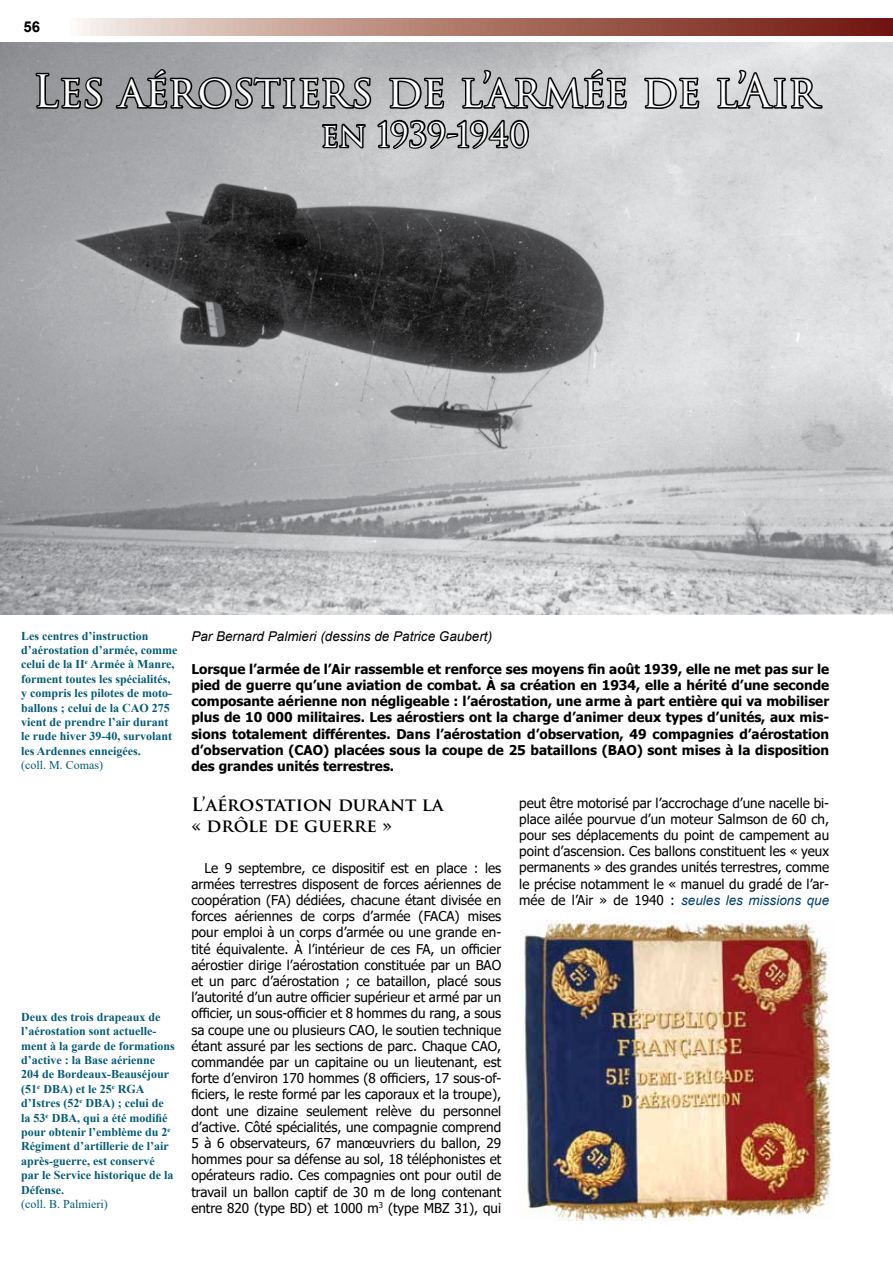
<style>
.page{position:relative;width:893px;height:1263px;background:#fff}
.page>*{position:absolute;margin:0;border:0;box-sizing:border-box;transform-origin:0 0}
.t1{font:43.5px "Trajan Pro 3";color:#fff}
.t2{font:33px "Trajan Pro 3";letter-spacing:-.02em;color:#fff}
.t3{font:700 18px/21.6px "Trajan Pro";letter-spacing:-.005em;color:#000}
.t4{font:700 15px "Arial";color:#000}
.t5{font:13.5px/16.2px "Tahoma";color:#000;text-align:justify}
.t6{font:700 13.5px/16.2px "Tahoma";color:#000;text-align:justify}
.t7{font:italic 13.5px "Arial";color:#000}
.t8{font:italic 13.5px "Arial";color:#004071}
.t9{font:700 12px/14.4px "Times New Roman";color:#025b74}
.t10{font:12px "Times New Roman";color:#025b74}
.s1{font-family:"Tahoma";font-style:normal;color:#000}
</style>
<div class="page">
<svg style="left:104px;top:19px;width:789px;height:17px;background:#84352c"></svg>
<img style="left:0;top:43px;width:893px;height:571px">
<img style="left:523px;top:921px;width:309px;height:299px">
<svg style="left:34px;top:18px;width:70px;height:93px"></svg>
<svg style="left:643px;top:18px;width:58px;height:93px;background:#ac9f9d"></svg>
<svg style="left:715px;top:68px;width:109px;height:43px;background:#949596"></svg>
<svg style="left:114px;top:18px;width:514px;height:132px;background:#a09b9b"></svg>
<p class="t4" style="left:24px;top:16px;width:18px">56</p>
<h1 class="t1" style="left:33px;top:61px;width:786px">Les aérostiers de l’armée de l’Air</h1>
<h2 class="t2" style="left:321px;top:112px;width:210px">en 1939-1940</h2>
<p class="t9" style="left:21px;top:628px;width:158px">Les centres d’instruction d’aérostation d’armée, comme celui de la II<sup>e</sup> Armée à Manre, forment toutes les spécialités, y compris les pilotes de moto&shy;ballons ; celui de la CAO 275 vient de prendre l’air durant le rude hiver 39-40, survolant les Ardennes enneigées.</p>
<p class="t10" style="left:21px;top:757px;width:83px">(coll. M. Comas)</p>
<p class="t9" style="left:21px;top:1009px;width:155px">Deux des trois drapeaux de l’aérostation sont actuelle&shy;ment à la garde de formations d’active : la Base aérienne<br>204 de Bordeaux-Beauséjour (51<sup>e</sup> DBA) et le 25<sup>e</sup> RGA d’Istres (52<sup>e</sup> DBA) ; celui de la 53<sup>e</sup> DBA, qui a été modifié pour obtenir l’emblème du 2<sup>e<br></sup>Régiment d’artillerie de l’air après-guerre, est conservé par le Service historique de la<br>Défense.</p>
<p class="t10" style="left:21px;top:1195px;width:88px">(coll. B. Palmieri)</p>
<p class="t7" style="left:191px;top:628px;width:302px">Par Bernard Palmieri (dessins de Patrice Gaubert)</p>
<p class="t6" style="left:191px;top:661px;width:639px">Lorsque l’armée de l’Air rassemble et renforce ses moyens fin août 1939, elle ne met pas sur le pied de guerre qu’une aviation de combat. À sa création en 1934, elle a hérité d’une seconde composante aérienne non négligeable : l’aérostation, une arme à part entière qui va mobiliser plus de 10 000 militaires. Les aérostiers ont la charge d’animer deux types d’unités, aux mis&shy;sions totalement différentes. Dans l’aérostation d’observation, 49 compagnies d’aérostation d’observation (CAO) placées sous la coupe de 25 bataillons (BAO) sont mises à la disposition des grandes unités terrestres.</p>
<h3 class="t3" style="left:191px;top:794px;width:254px">L’aérostation durant la « drôle de guerre »</h3>
<p class="t5" style="left:191px;top:860px;width:311px;text-indent:13px">Le 9 septembre, ce dispositif est en place : les armées terrestres disposent de forces aériennes de coopération (FA) dédiées, chacune étant divisée en forces aériennes de corps d’armée (FACA) mises pour emploi à un corps d’armée ou une grande en&shy;tité équivalente. À l’intérieur de ces FA, un officier aérostier dirige l’aérostation constituée par un BAO et un parc d’aérostation ; ce bataillon, placé sous l’autorité d’un autre officier supérieur et armé par un officier, un sous-officier et 8 hommes du rang, a sous sa coupe une ou plusieurs CAO, le soutien technique étant assuré par les sections de parc. Chaque CAO, commandée par un capitaine ou un lieutenant, est forte d’environ 170 hommes (8 officiers, 17 sous-of&shy;ficiers, le reste formé par les caporaux et la troupe), dont une dizaine seulement relève du personnel d’active. Côté spécialités, une compagnie comprend 5 à 6 observateurs, 67 manœuvriers du ballon, 29 hommes pour sa défense au sol, 18 téléphonistes et opérateurs radio. Ces compagnies ont pour outil de travail un ballon captif de 30 m de long contenant entre 820 (type BD) et 1000 m<sup>3</sup> (type MBZ 31), qui</p>
<p class="t5" style="left:519px;top:795px;width:311px">peut être motorisé par l’accrochage d’une nacelle bi&shy;place ailée pourvue d’un moteur Salmson de 60 ch, pour ses déplacements du point de campement au point d’ascension. Ces ballons constituent les « yeux permanents » des grandes unités terrestres, comme le précise notamment le « manuel du gradé de l’ar-</p>
<p class="t8" style="left:519px;top:891px;width:311px"><span class="s1">mée de l’Air » de 1940 :</span> seules les missions que</p>
</div>
